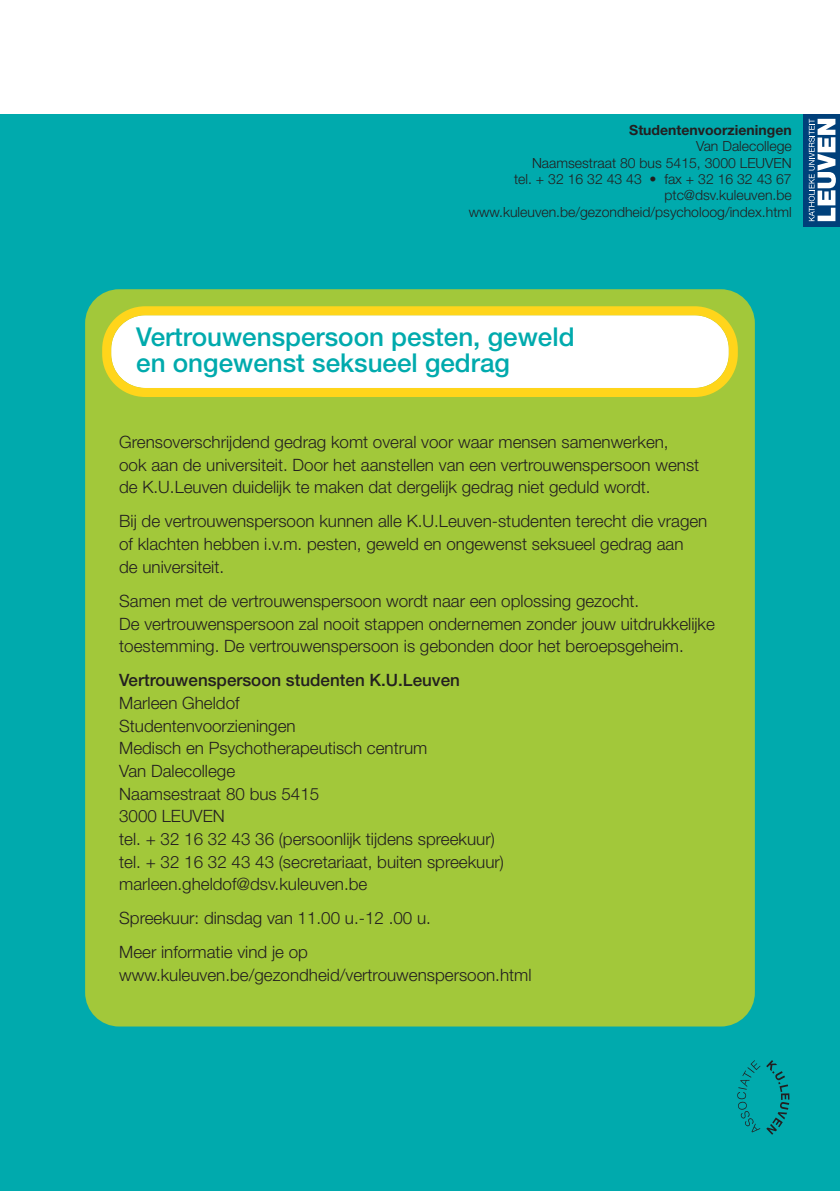
<style>
.page{position:relative;width:840px;height:1191px;background:#fff}
.page>*{position:absolute;margin:0;border:0;box-sizing:border-box;transform-origin:0 0}
.t1{font:500 26px/26px "Helvetica Neue LT Std";color:#00aaad}
.t2{font:300 17px/22.6px "Helvetica Neue LT Std";color:#231f20}
.t3{font:500 17px "Helvetica Neue LT Std";color:#231f20}
.t4{font:300 14px/16.4px "Helvetica Neue LT Std";color:#231f20;text-align:right}
.t5{font:700 14px "Helvetica Neue LT Std";color:#231f20}
</style>
<div class="page">
<div style="left:0;top:113px;width:839px;height:1078px;background:#00aaad"></div>
<div style="left:802px;top:113px;width:37px;height:114px;background:#00407a"></div>
<svg style="left:808px;top:119px;width:27px;height:102px"></svg>
<svg style="left:737px;top:1060px;width:52px;height:74px"></svg>
<div style="left:85px;top:289px;width:669px;height:737px;background:#a2c83a;border-radius:34px"></div>
<svg style="left:102px;top:306px;width:635px;height:91px;background:#fbf4c8"></svg>
<p class="t5" style="left:629px;top:125px;width:164px">Studentenvoorzieningen</p>
<p class="t4" style="left:468px;top:139px;width:324px">Van Dalecollege<br>Naamsestraat 80 bus 5415, 3000 LEUVEN<br>tel. + 32 16 32 43 43 • fax + 32 16 32 43 67 ptc@dsv.kuleuven.be www.kuleuven.be/gezondheid/psycholoog/index.html</p>
<h1 class="t1" style="left:136px;top:327px;width:439px">Vertrouwenspersoon pesten, geweld en ongewenst seksueel gedrag</h1>
<p class="t2" style="left:119px;top:432px;width:581px">Grensoverschrijdend gedrag komt overal voor waar mensen samenwerken, ook aan de universiteit. Door het aanstellen van een vertrouwenspersoon wenst de K.U.Leuven duidelijk te maken dat dergelijk gedrag niet geduld wordt.</p>
<p class="t2" style="left:119px;top:512px;width:589px">Bij de vertrouwenspersoon kunnen alle K.U.Leuven-studenten terecht die vragen of klachten hebben i.v.m. pesten, geweld en ongewenst seksueel gedrag aan<br>de universiteit.</p>
<p class="t2" style="left:119px;top:591px;width:597px">Samen met de vertrouwenspersoon wordt naar een oplossing gezocht.<br>De vertrouwenspersoon zal nooit stappen ondernemen zonder jouw uitdrukkelijke toestemming. De vertrouwenspersoon is gebonden door het beroepsgeheim.</p>
<p class="t3" style="left:119px;top:674px;width:342px">Vertrouwenspersoon studenten K.U.Leuven</p>
<p class="t2" style="left:119px;top:693px;width:386px">Marleen Gheldof<br>Studentenvoorzieningen<br>Medisch en Psychotherapeutisch centrum<br>Van Dalecollege<br>Naamsestraat 80 bus 5415<br>3000 LEUVEN<br>tel. + 32 16 32 43 36 (persoonlijk tijdens spreekuur) tel. + 32 16 32 43 43 (secretariaat, buiten spreekuur) marleen.gheldof@dsv.kuleuven.be</p>
<p class="t2" style="left:119px;top:903px;width:313px;line-height:34px">Spreekuur: dinsdag van 11.00 u.-12 .00 u.<br>Meer informatie vind je op</p>
<p class="t2" style="left:119px;top:965px;width:413px">www.kuleuven.be/gezondheid/vertrouwenspersoon.html</p>
</div>
